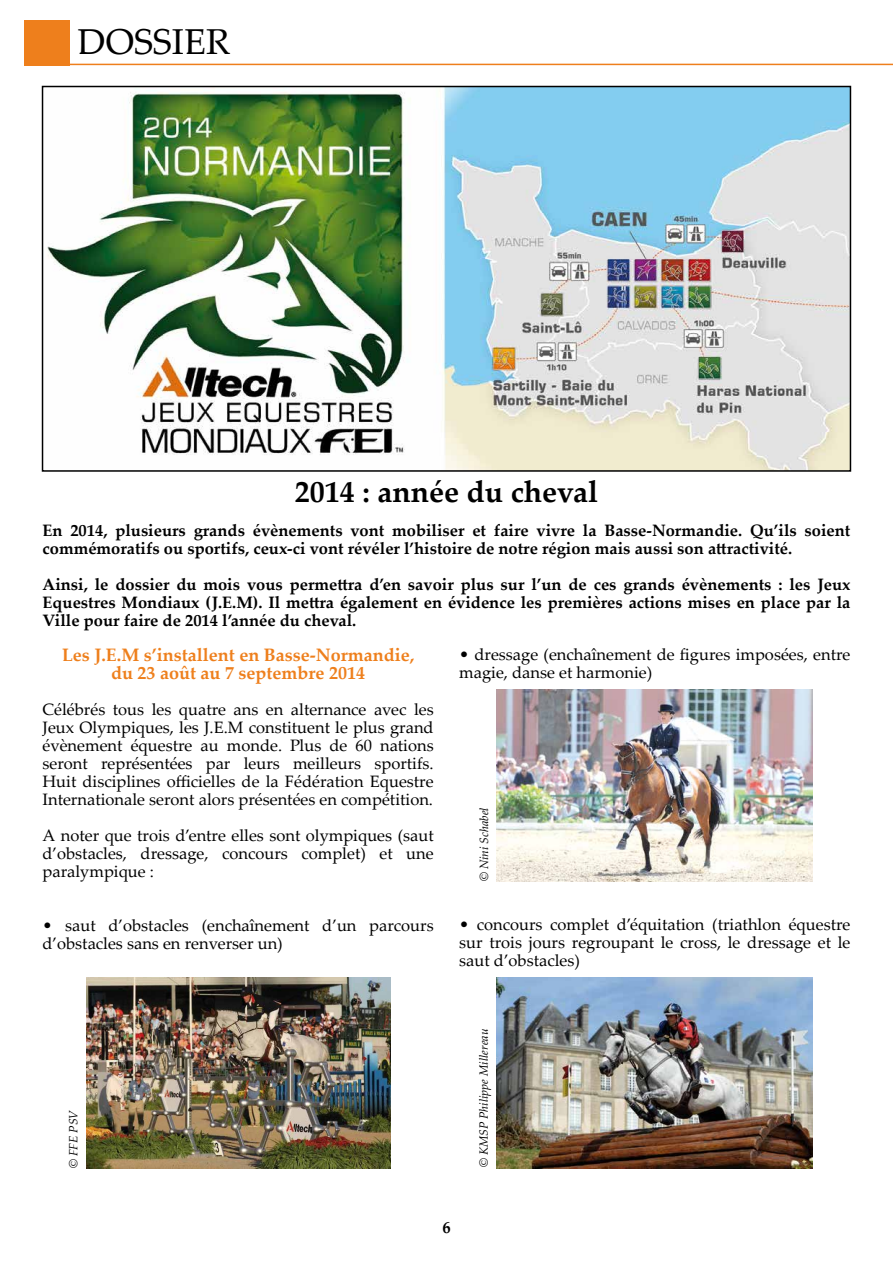
<style>
.page{position:relative;width:893px;height:1263px;background:#fff}
.page>*{position:absolute;margin:0;border:0;box-sizing:border-box;transform-origin:0 0}
.t1{font:36px "Palatino Linotype";color:#000}
.t2{font:700 30px "Palatino Linotype";color:#000}
.t3{font:700 18px/18px "Palatino Linotype";color:#ee7f1c;text-align:center}
.t4{font:16.5px/18px "Palatino Linotype";color:#000;text-align:justify}
.t5{font:700 16.5px/18px "Palatino Linotype";color:#000}
.t6{font:italic 12px "Palatino Linotype";color:#000}
</style>
<div class="page">
<div style="left:24px;top:20px;width:45px;height:45px;background:#ee7f1c"></div>
<hr style="left:68px;top:64px;width:825px;height:1px;background:#ee7f1c">
<img style="left:47px;top:89px;width:801px;height:380px">
<div style="left:42px;top:86px;width:809px;height:386px;border:2px solid #000"></div>
<img style="left:86px;top:977px;width:304px;height:191px">
<img style="left:497px;top:690px;width:316px;height:191px">
<img style="left:497px;top:977px;width:316px;height:191px">
<h1 class="t1" style="left:78px;top:17px;width:154px">DOSSIER</h1>
<h2 class="t2" style="left:295px;top:471px;width:305px">2014 : année du cheval</h2>
<p class="t5" style="left:43px;top:521px;width:809px">En 2014, plusieurs grands évènements vont mobiliser et faire vivre la Basse-Normandie. Qu’ils soient commémoratifs ou sportifs, ceux-ci vont révéler l’histoire de notre région mais aussi son attractivité.</p>
<p class="t5" style="left:43px;top:575px;width:809px;text-align:justify">Ainsi, le dossier du mois vous permettra d’en savoir plus sur l’un de ces grands évènements : les Jeux Equestres Mondiaux (J.E.M). Il mettra également en évidence les premières actions mises en place par la Ville pour faire de 2014 l’année du cheval.</p>
<p class="t3" style="left:62px;top:645px;width:354px">Les J.E.M s’installent en Basse-Normandie, du 23 août au 7 septembre 2014</p>
<p class="t4" style="left:43px;top:699px;width:393px">Célébrés tous les quatre ans en alternance avec les Jeux Olympiques, les J.E.M constituent le plus grand évènement équestre au monde. Plus de 60 nations seront représentées par leurs meilleurs sportifs.<br>Huit disciplines officielles de la Fédération Equestre Internationale seront alors présentées en compétition.</p>
<p class="t4" style="left:43px;top:825px;width:393px">A noter que trois d’entre elles sont olympiques (saut d’obstacles, dressage, concours complet) et une paralympique :</p>
<p class="t4" style="left:43px;top:915px;width:393px">• saut d’obstacles (enchaînement d’un parcours d’obstacles sans en renverser un)</p>
<p class="t4" style="left:459px;top:644px;width:393px">• dressage (enchaînement de figures imposées, entre magie, danse et harmonie)</p>
<p class="t6" style="left:476px;top:881px;width:76px;rotate:-90deg">© Nini Schabel</p>
<p class="t4" style="left:459px;top:914px;width:393px">• concours complet d’équitation (triathlon équestre sur trois jours regroupant le cross, le dressage et le saut d’obstacles)</p>
<p class="t6" style="left:65px;top:1168px;width:60px;rotate:-90deg">© FFE PSV</p>
<p class="t5" style="left:442px;top:1217px;width:10px">6</p>
<p class="t6" style="left:475px;top:1167px;width:140px;rotate:-90deg">© KMSP Philippe Millereau</p>
</div>
